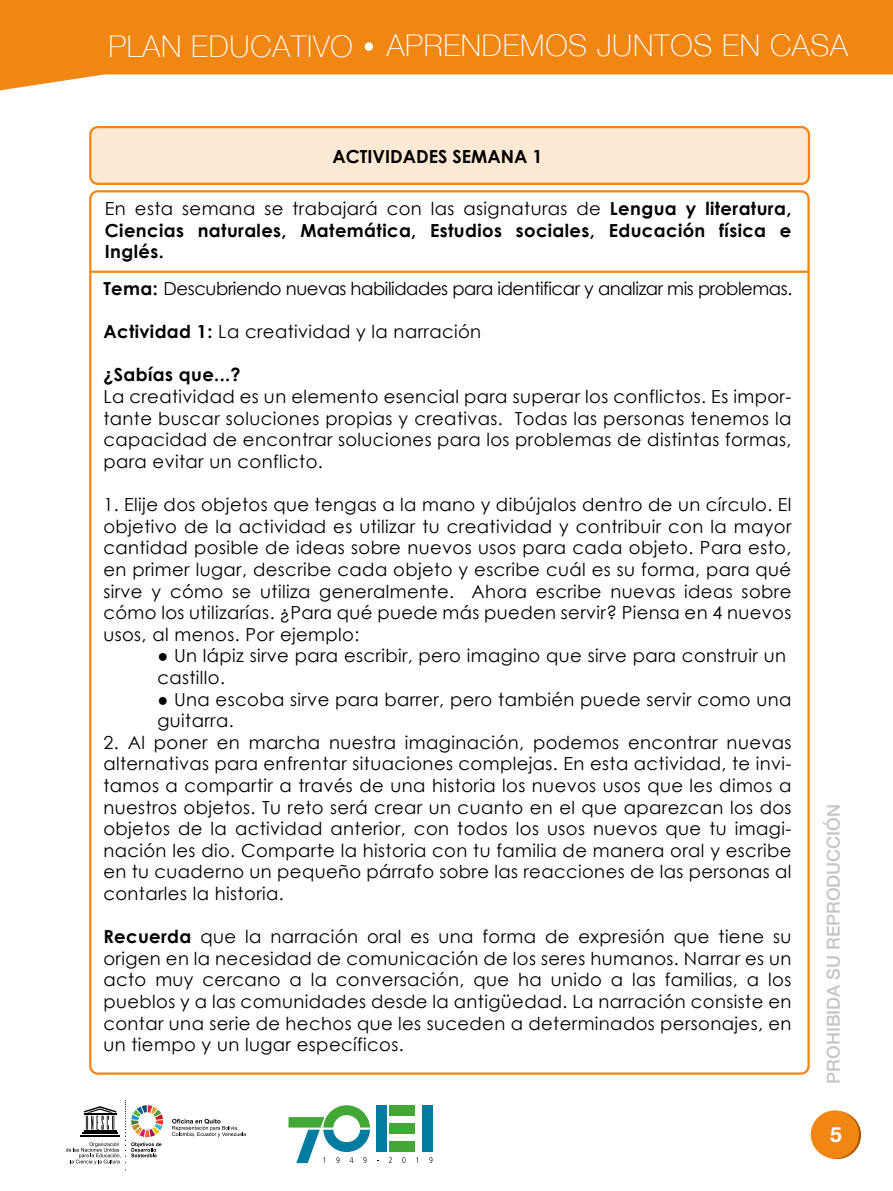
<style>
.page{position:relative;width:893px;height:1191px;background:#fff}
.page>*{position:absolute;margin:0;border:0;box-sizing:border-box;transform-origin:0 0}
.t1{font:100 30px "Helvetica Neue";letter-spacing:.025em;color:#fff}
.t2{font:700 21px "Helvetica Neue LT Std";color:#fff}
.t3{font:18px/21.6px "Century Gothic";letter-spacing:.02em;color:#000;text-align:justify}
.t4{font:700 18px/21.6px "Century Gothic";letter-spacing:.02em;color:#000;text-align:justify}
.t5{font:18px "Century Gothic";letter-spacing:-.025em;color:#000}
.t6{font:500 18px "Helvetica Neue LT Std";color:#c6c6c6}
.t7{font:700 18px "Century Gothic";color:#000}
.s1{font-weight:400}
.s2{font-weight:700}
</style>
<div class="page">
<div style="left:422px;top:1105px;width:11px;height:47px;background:#007ca1"></div>
<div style="left:376px;top:1105px;width:11px;height:47px;background:#007ca1"></div>
<div style="left:389px;top:1105px;width:26px;height:10px;background:#43a735"></div>
<div style="left:389px;top:1123px;width:26px;height:11px;background:#43a735"></div>
<div style="left:389px;top:1141px;width:26px;height:11px;background:#43a735"></div>
<svg style="left:288px;top:1105px;width:82px;height:58px"></svg>
<svg style="left:389px;top:1157px;width:3px;height:6px"></svg>
<svg style="left:402px;top:1157px;width:3px;height:6px"></svg>
<svg style="left:429px;top:1157px;width:3px;height:6px"></svg>
<svg style="left:0;top:0;width:893px;height:90px;fill:#f18613"></svg>
<div style="left:365px;top:42px;width:8px;height:9px;background:#fff;border-radius:50%"></div>
<svg style="left:813px;top:1111px;width:48px;height:48px"></svg>
<div style="left:811px;top:1110px;width:48px;height:48px;background:#f18613;border-radius:50%"></div>
<svg style="left:66px;top:1100px;width:97px;height:70px"></svg>
<svg style="left:172px;top:1118px;width:74px;height:19px"></svg>
<div style="left:92px;top:129px;width:715px;height:53px;background:#fee9d4"></div>
<div style="left:89px;top:126px;width:721px;height:59px;border:2px solid #f18613;border-radius:8px"></div>
<hr style="left:90px;top:271px;width:719px;height:2px;background:#f18613">
<h1 class="t1" style="left:108px;top:22px;width:741px">PLAN EDUCATIVO APRENDEMOS JUNTOS EN CASA</h1>
<p class="t7" style="left:333px;top:142px;width:211px">ACTIVIDADES SEMANA 1</p>
<p class="t4" style="left:105px;top:197px;width:688px"><span class="s1">En esta semana se trabajará con las asignaturas de</span> Lengua y literatura, Ciencias naturales, Matemática, Estudios sociales, Educación física e Inglés.</p>
<p class="t5" style="left:103px;top:276px;width:690px"><span class="s2">Tema:</span> Descubriendo nuevas habilidades para identificar y analizar mis problemas.</p>
<p class="t3" style="left:103px;top:320px;width:379px"><span class="s2">Actividad 1:</span> La creatividad y la narración</p>
<p class="t4" style="left:103px;top:363px;width:139px">¿Sabías que...?</p>
<p class="t3" style="left:103px;top:385px;width:690px">La creatividad es un elemento esencial para superar los conflictos. Es impor&shy;tante buscar soluciones propias y creativas. Todas las personas tenemos la capacidad de encontrar soluciones para los problemas de distintas formas, para evitar un conflicto.</p>
<p class="t3" style="left:103px;top:493px;width:690px">1. Elije dos objetos que tengas a la mano y dibújalos dentro de un círculo. El objetivo de la actividad es utilizar tu creatividad y contribuir con la mayor cantidad posible de ideas sobre nuevos usos para cada objeto. Para esto, en primer lugar, describe cada objeto y escribe cuál es su forma, para qué sirve y cómo se utiliza generalmente. Ahora escribe nuevas ideas sobre cómo los utilizarías. ¿Para qué puede más pueden servir? Piensa en 4 nuevos usos, al menos. Por ejemplo:</p>
<p class="t3" style="left:157px;top:644px;width:630px">● Un lápiz sirve para escribir, pero imagino que sirve para construir un castillo.</p>
<p class="t3" style="left:157px;top:688px;width:636px">● Una escoba sirve para barrer, pero también puede servir como una guitarra.</p>
<p class="t3" style="left:103px;top:731px;width:690px">2. Al poner en marcha nuestra imaginación, podemos encontrar nuevas alternativas para enfrentar situaciones complejas. En esta actividad, te invi&shy;tamos a compartir a través de una historia los nuevos usos que les dimos a nuestros objetos. Tu reto será crear un cuanto en el que aparezcan los dos objetos de la actividad anterior, con todos los usos nuevos que tu imagi&shy;nación les dio. Comparte la historia con tu familia de manera oral y escribe en tu cuaderno un pequeño párrafo sobre las reacciones de las personas al contarles la historia.</p>
<p class="t3" style="left:103px;top:925px;width:690px"><span class="s2">Recuerda</span> que la narración oral es una forma de expresión que tiene su origen en la necesidad de comunicación de los seres humanos. Narrar es un acto muy cercano a la conversación, que ha unido a las familias, a los pueblos y a las comunidades desde la antigüedad. La narración consiste en contar una serie de hechos que les suceden a determinados personajes, en un tiempo y un lugar específicos.</p>
<p class="t6" style="left:823px;top:1083px;width:281px;rotate:-90deg">PROHIBIDA SU REPRODUCCIÓN</p>
<p class="t2" style="left:830px;top:1121px;width:13px">5</p>
</div>
